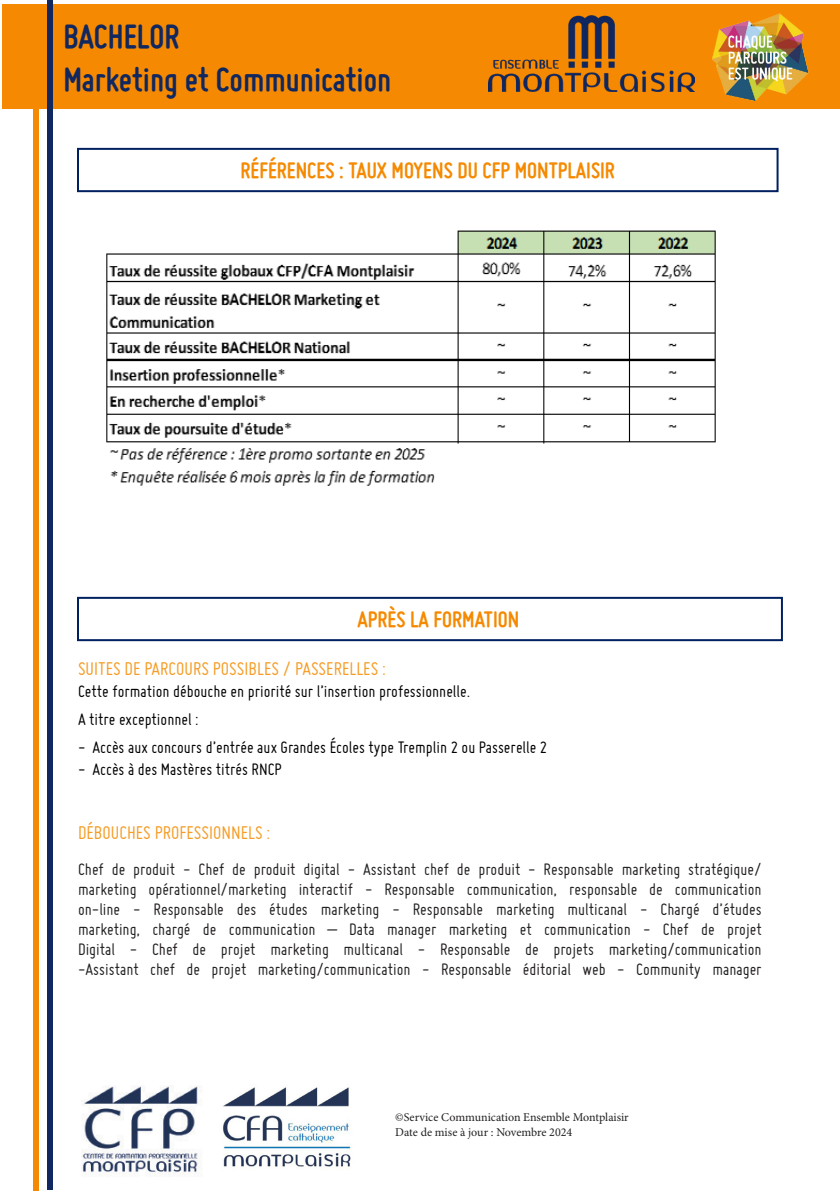
<style>
.page{position:relative;width:840px;height:1191px;background:#fff}
.page>*{position:absolute;margin:0;border:0;box-sizing:border-box;transform-origin:0 0}
.t1{font:700 36px/43.2px "Miso";color:#10275f}
.t2{font:700 24px "Miso";color:#f58a02}
.t3{font:20px "Miso";color:#f59d27}
.t4{font:18px/20px "Miso";color:#231f20;text-align:justify}
.t5{font:18px "Miso";color:#000}
.t6{font:12px "Minion Pro";color:#231f20}
</style>
<div class="page">
<div style="left:2px;top:4px;width:837px;height:105px;background:#f58a02"></div>
<img style="left:488px;top:16px;width:205px;height:76px">
<img style="left:712px;top:13px;width:95px;height:87px">
<img style="left:81px;top:1086px;width:120px;height:91px">
<img style="left:223px;top:1087px;width:128px;height:80px">
<div style="left:47px;top:0;width:5px;height:1190px;background:#10275f"></div>
<div style="left:34px;top:109px;width:5px;height:1082px;background:#f58a02"></div>
<img style="left:106px;top:230px;width:610px;height:256px">
<div style="left:77px;top:148px;width:701px;height:44px;border:2px solid #002060"></div>
<div style="left:77px;top:597px;width:705px;height:44px;border:2px solid #002060"></div>
<h1 class="t1" style="left:63px;top:14px;width:329px">BACHELOR<br>Marketing et Communication</h1>
<p class="t2" style="left:240px;top:157px;width:375px">RÉFÉRENCES : TAUX MOYENS DU CFP MONTPLAISIR</p>
<p class="t2" style="left:357px;top:606px;width:163px">APRÈS LA FORMATION</p>
<p class="t3" style="left:78px;top:658px;width:309px">SUITES DE PARCOURS POSSIBLES / PASSERELLES :</p>
<p class="t5" style="left:78px;top:681px;width:393px">Cette formation débouche en priorité sur l’insertion professionnelle.</p>
<p class="t5" style="left:78px;top:709px;width:122px">A titre exceptionnel :</p>
<p class="t5" style="left:78px;top:737px;width:470px">- Accès aux concours d’entrée aux Grandes Écoles type Tremplin 2 ou Passerelle 2</p>
<p class="t5" style="left:78px;top:759px;width:205px">- Accès à des Mastères titrés RNCP</p>
<p class="t3" style="left:78px;top:821px;width:194px">DÉBOUCHES PROFESSIONNELS :</p>
<p class="t4" style="left:78px;top:858px;width:684px">Chef de produit - Chef de produit digital - Assistant chef de produit - Responsable marketing stratégique/ marketing opérationnel/marketing interactif - Responsable communication, responsable de communication on-line - Responsable des études marketing - Responsable marketing multicanal - Chargé d’études marketing, chargé de communication – Data manager marketing et communication - Chef de projet Digital - Chef de projet marketing multicanal - Responsable de projets marketing/communication -Assistant chef de projet marketing/communication - Responsable éditorial web - Community manager</p>
<p class="t6" style="left:395px;top:1110px;width:235px">©Service Communication Ensemble Montplaisir</p>
<p class="t6" style="left:395px;top:1124px;width:178px">Date de mise à jour : Novembre 2024</p>
</div>
